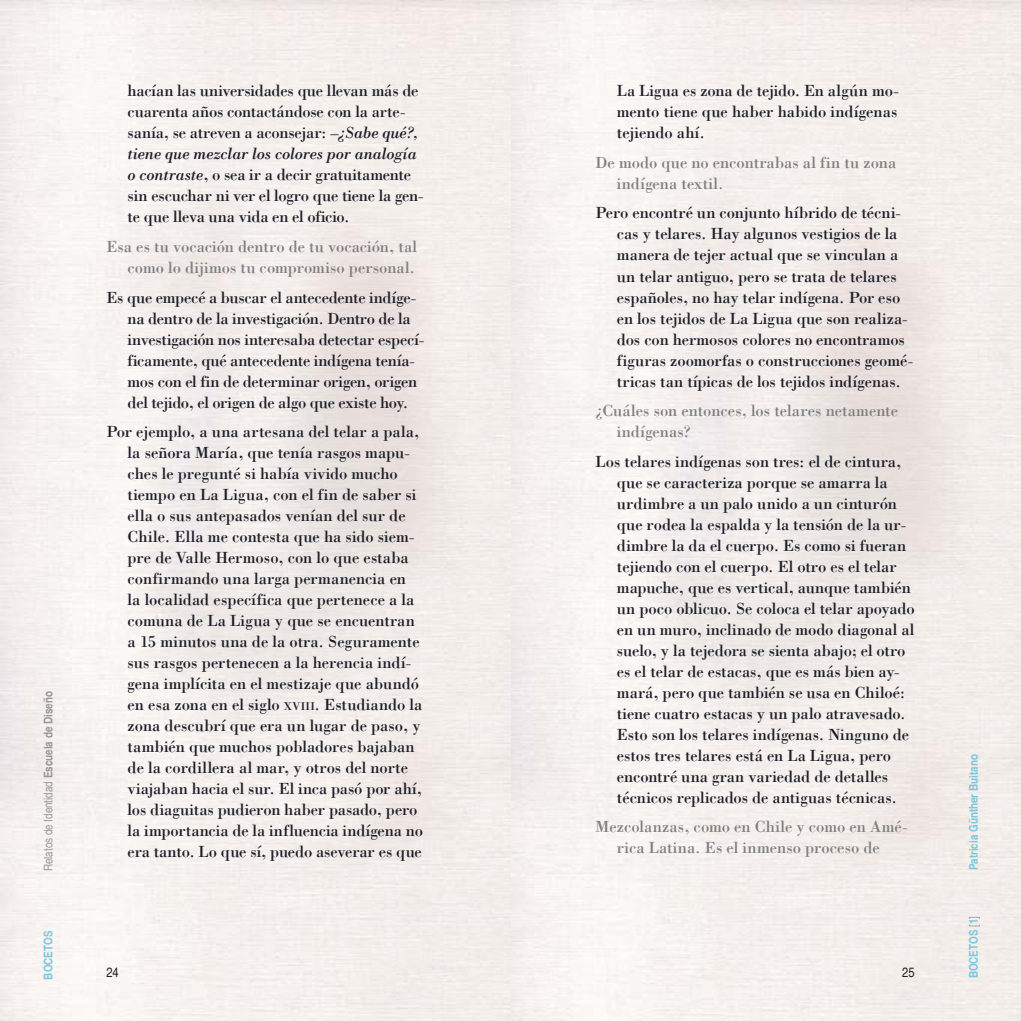
<style>
.page{position:relative;width:1021px;height:1021px;background:#fff}
.page>*{position:absolute;margin:0;border:0;box-sizing:border-box;transform-origin:0 0}
.t1{font:16.5px/21px "Bodoni";letter-spacing:-.005em;color:#1d1f29}
.t2{font:16.5px/21px "Bodoni";color:#7f8082}
.t3{font:condensed 13.5px "Helvetica";color:#1d1f29}
.t4{font:700 condensed 12px "Helvetica";color:#7cc7de}
.t5{font:condensed 12px "Helvetica";color:#979798}
.s1{font-weight:700}
.s2{font-style:italic}
.s3{font-size:11.55px}
.s4{font-weight:400;color:#979798}
</style>
<div class="page">
<p class="t5" style="left:41px;top:871px;width:181px;rotate:-90deg">Relatos de Identidad <span class="s1">Escuela de Diseño</span></p>
<p class="t4" style="left:41px;top:979px;width:50px;rotate:-90deg">BOCETOS</p>
<p class="t1" style="left:128px;top:80px;width:297px">hacían las universidades que llevan más de cuarenta años contactándose con la arte&shy;sanía, se atreven a aconsejar: –<span class="s2">¿Sabe qué?, tiene que mezclar los colores por analogía o contraste</span>, o sea ir a decir gratuitamente sin escuchar ni ver el logro que tiene la gen&shy;te que lleva una vida en el oficio.</p>
<p class="t2" style="left:106px;top:236px;width:312px;text-align:right">Esa es tu vocación dentro de tu vocación, tal como lo dijimos tu compromiso personal.</p>
<p class="t1" style="left:128px;top:286px;width:298px;text-indent:-21px">Es que empecé a buscar el antecedente indíge&shy;na dentro de la investigación. Dentro de la investigación nos interesaba detectar especí&shy;ficamente, qué antecedente indígena tenía&shy;mos con el fin de determinar origen, origen del tejido, el origen de algo que existe hoy.</p>
<p class="t1" style="left:128px;top:421px;width:297px;text-indent:-21px">Por ejemplo, a una artesana del telar a pala, la señora María, que tenía rasgos mapu&shy;ches le pregunté si había vivido mucho tiempo en La Ligua, con el fin de saber si ella o sus antepasados venían del sur de Chile. Ella me contesta que ha sido siem&shy;pre de Valle Hermoso, con lo que estaba confirmando una larga permanencia en la localidad específica que pertenece a la comuna de La Ligua y que se encuentran a 15 minutos una de la otra. Seguramente sus rasgos pertenecen a la herencia indí&shy;gena implícita en el mestizaje que abundó en esa zona en el siglo <span class="s3">xviii</span>. Estudiando la zona descubrí que era un lugar de paso, y también que muchos pobladores bajaban de la cordillera al mar, y otros del norte viajaban hacia el sur. El inca pasó por ahí, los diaguitas pudieron haber pasado, pero la importancia de la influencia indígena no era tanto. Lo que sí, puedo aseverar es que</p>
<p class="t1" style="left:617px;top:80px;width:284px;text-align:justify">La Ligua es zona de tejido. En algún mo&shy;mento tiene que haber habido indígenas tejiendo ahí.</p>
<p class="t2" style="left:617px;top:152px;width:281px;text-indent:-21px">De modo que no encontrabas al fin tu zona indígena textil.</p>
<p class="t1" style="left:617px;top:202px;width:298px;text-indent:-21px">Pero encontré un conjunto híbrido de técni&shy;cas y telares. Hay algunos vestigios de la manera de tejer actual que se vinculan a un telar antiguo, pero se trata de telares españoles, no hay telar indígena. Por eso en los tejidos de La Ligua que son realiza&shy;dos con hermosos colores no encontramos figuras zoomorfas o construcciones geomé&shy;tricas tan típicas de los tejidos indígenas.</p>
<p class="t2" style="left:617px;top:400px;width:283px;text-indent:-21px">¿Cuáles son entonces, los telares netamente indígenas?</p>
<p class="t1" style="left:617px;top:450px;width:299px;text-indent:-21px">Los telares indígenas son tres: el de cintura, que se caracteriza porque se amarra la urdimbre a un palo unido a un cinturón que rodea la espalda y la tensión de la ur&shy;dimbre la da el cuerpo. Es como si fueran tejiendo con el cuerpo. El otro es el telar mapuche, que es vertical, aunque también un poco oblicuo. Se coloca el telar apoyado en un muro, inclinado de modo diagonal al suelo, y la tejedora se sienta abajo; el otro es el telar de estacas, que es más bien ay&shy;mará, pero que también se usa en Chiloé: tiene cuatro estacas y un palo atravesado.<br>Esto son los telares indígenas. Ninguno de estos tres telares está en La Ligua, pero encontré una gran variedad de detalles técnicos replicados de antiguas técnicas.</p>
<p class="t2" style="left:595px;top:816px;width:314px;text-align:center">Mezcolanzas, como en Chile y como en Amé&shy;rica Latina. Es el inmenso proceso de</p>
<p class="t3" style="left:106px;top:963px;width:14px">24</p>
<p class="t3" style="left:902px;top:964px;width:14px">25</p>
<p class="t4" style="left:966px;top:870px;width:117px;rotate:-90deg">Patricia Günther Buitano</p>
<p class="t4" style="left:966px;top:978px;width:64px;rotate:-90deg">BOCETOS <span class="s4">[</span>1<span class="s4">]</span></p>
</div>
